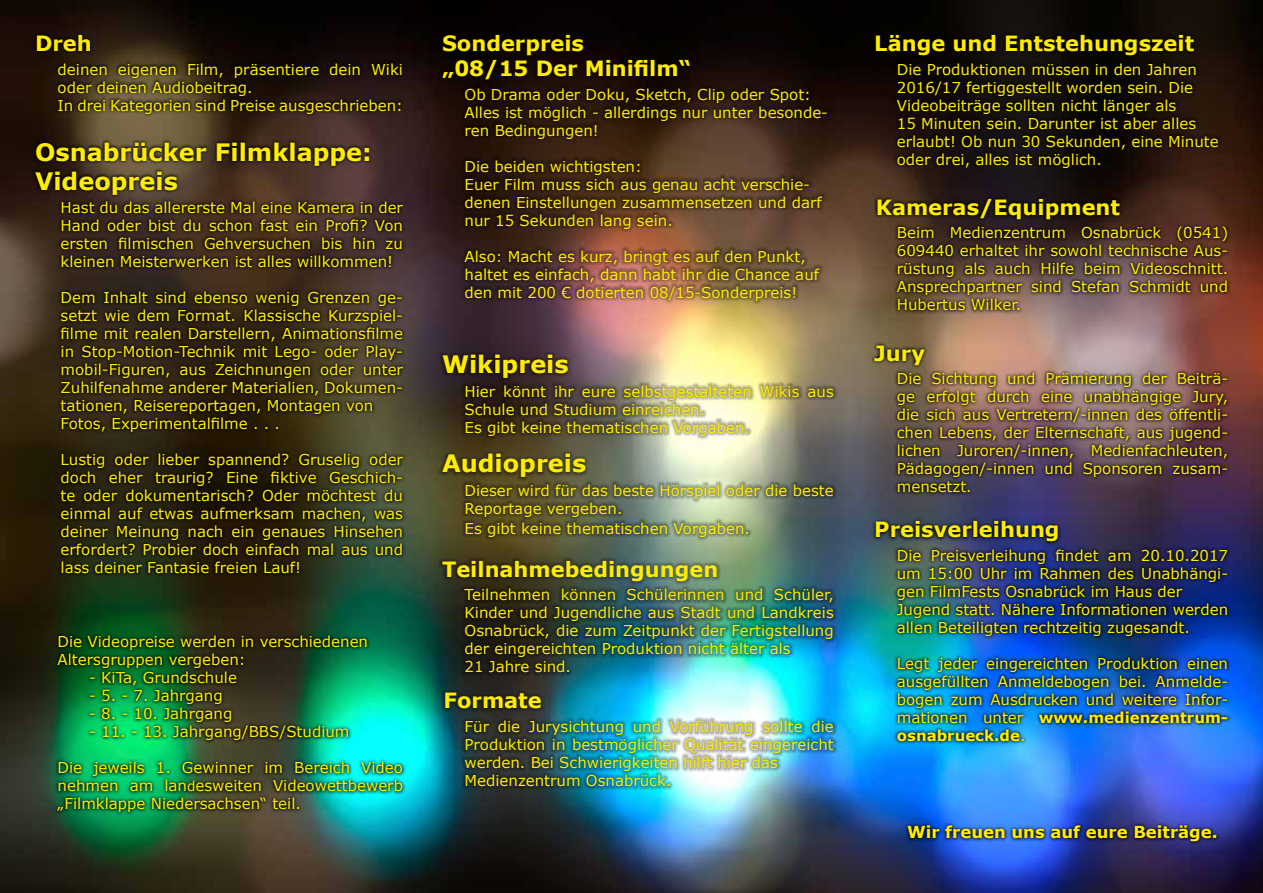
<style>
.page{position:relative;width:1263px;height:893px;background:#fff}
.page>*{position:absolute;margin:0;border:0;box-sizing:border-box;transform-origin:0 0}
.t1{font:700 24px/28.8px "Verdana";color:#ffed00}
.t2{font:700 21px/25.2px "Verdana";color:#ffed00}
.t3{font:700 16.5px "Verdana";color:#ffed00}
.t4{font:15px/18px "Verdana";color:#ffed00}
.s1{font-size:13.5px}
.s2{font-weight:700}
</style>
<div class="page">
<img style="left:0;top:0;width:1263px;height:893px">
<div style="left:32px;top:32px;width:374px;height:783px;background:#000;opacity:.75"></div>
<div style="left:438px;top:31px;width:400px;height:758px;background:#000;opacity:.75"></div>
<div style="left:871px;top:32px;width:359px;height:812px;background:#000;opacity:.75"></div>
<h2 class="t2" style="left:35px;top:30px;width:58px">Dreh</h2>
<p class="t4" style="left:58px;top:60px;width:347px">deinen eigenen Film, präsentiere dein Wiki oder deinen Audiobeitrag.<br>In drei Kategorien sind Preise ausgeschrieben:</p>
<h1 class="t1" style="left:35px;top:137px;width:338px">Osnabrücker Filmklappe:<br>Videopreis</h1>
<p class="t4" style="left:61px;top:199px;width:344px;text-align:justify">Hast du das allererste Mal eine Kamera in der Hand oder bist du schon fast ein Profi? Von ersten filmischen Gehversuchen bis hin zu kleinen Meisterwerken ist alles willkommen!</p>
<p class="t4" style="left:61px;top:289px;width:344px">Dem Inhalt sind ebenso wenig Grenzen ge&shy;setzt wie dem Format. Klassische Kurzspiel&shy;filme mit realen Darstellern, Animationsfilme in Stop-Motion-Technik mit Lego- oder Play&shy;mobil-Figuren, aus Zeichnungen oder unter Zuhilfenahme anderer Materialien, Dokumen&shy;tationen, Reisereportagen, Montagen von Fotos, Experimentalfilme . . .</p>
<p class="t4" style="left:61px;top:451px;width:344px;text-align:justify">Lustig oder lieber spannend? Gruselig oder doch eher traurig? Eine fiktive Geschich&shy;te oder dokumentarisch? Oder möchtest du einmal auf etwas aufmerksam machen, was deiner Meinung nach ein genaues Hinsehen erfordert? Probier doch einfach mal aus und lass deiner Fantasie freien Lauf!</p>
<p class="t4" style="left:58px;top:632px;width:312px">Die Videopreise werden in verschiedenen<br>Altersgruppen vergeben:</p>
<p class="t4" style="left:89px;top:668px;width:149px">- KiTa, Grundschule</p>
<p class="t4" style="left:89px;top:686px;width:135px">- 5. - 7. Jahrgang</p>
<p class="t4" style="left:89px;top:704px;width:145px">- 8. - 10. Jahrgang</p>
<p class="t4" style="left:89px;top:722px;width:262px">- 11. - 13. Jahrgang/BBS/Studium</p>
<p class="t4" style="left:58px;top:758px;width:347px;text-align:justify">Die jeweils 1. Gewinner im Bereich Video nehmen am lan<span class="s1">d</span>esweiten Videowettbewerb „Filmklappe Niedersachsen“ teil.</p>
<h2 class="t2" style="left:442px;top:30px;width:250px">Sonderpreis<br>„08/15 Der Minifilm“</h2>
<p class="t4" style="left:464px;top:85px;width:365px">Ob Drama oder Doku, Sketch, Clip oder Spot:<br>Alles ist möglich - allerdings nur unter besonde&shy;ren Bedingungen!</p>
<p class="t4" style="left:464px;top:157px;width:359px">Die beiden wichtigsten:<br>Euer Film muss sich aus genau acht verschie&shy;denen Einstellungen zusammensetzen und darf nur 15 Sekunden lang sein.</p>
<p class="t4" style="left:464px;top:247px;width:356px">Also: Macht es kurz, bringt es auf den Punkt, haltet es einfach, dann habt ihr die Chance auf den mit 200 € dotierten 08/15-Sonderpreis!</p>
<h1 class="t1" style="left:442px;top:350px;width:128px">Wikipreis</h1>
<p class="t4" style="left:464px;top:382px;width:371px">Hier könnt ihr eure selbstgestalteten Wikis aus<br>Schule und Studium einreichen.<br>Es gibt keine thematischen Vorgaben.</p>
<h1 class="t1" style="left:442px;top:449px;width:146px">Audiopreis</h1>
<p class="t4" style="left:464px;top:481px;width:371px">Dieser wird für das beste Hörspiel oder die beste<br>Reportage vergeben.</p>
<p class="t4" style="left:464px;top:519px;width:287px">Es gibt keine thematischen Vorgaben.</p>
<h2 class="t2" style="left:442px;top:556px;width:278px">Teilnahmebedingungen</h2>
<p class="t4" style="left:464px;top:586px;width:371px">Teilnehmen können Schülerinnen und Schüler, Kinder und Jugendliche aus Stadt und Landkreis Osnabrück, die zum Zeitpunkt der Fertigstellung der eingereichten Produktion nicht älter als<br>21 Jahre sind.</p>
<h2 class="t2" style="left:443px;top:687px;width:100px">Formate</h2>
<p class="t4" style="left:464px;top:717px;width:371px">Für die Jurysichtung und Vorführung sollte die Produktion in bestmöglicher Qualität eingereicht werden. Bei Schwierigkeiten hilft hier das Medienzentrum Osnabrück.</p>
<h2 class="t2" style="left:874px;top:31px;width:321px">Länge und Entstehungszeit</h2>
<p class="t4" style="left:897px;top:60px;width:323px">Die Produktionen müssen in den Jahren 2016/17 fertiggestellt worden sein. Die Videobeiträge sollten nicht länger als<br>15 Minuten sein. Darunter ist aber alles erlaubt! Ob nun 30 Sekunden, eine Minute oder drei, alles ist möglich.</p>
<h2 class="t2" style="left:876px;top:194px;width:246px">Kameras/Equipment</h2>
<p class="t4" style="left:897px;top:224px;width:333px;text-align:justify">Beim Medienzentrum Osnabrück (0541)<br>609440 erhaltet ihr sowohl technische Aus&shy;rüstung als auch Hilfe beim Videoschnitt.<br>Ansprechpartner sind Stefan Schmidt und Hubertus Wilker.</p>
<h2 class="t2" style="left:874px;top:340px;width:52px">Jury</h2>
<p class="t4" style="left:897px;top:370px;width:333px;text-align:justify">Die Sichtung und Prämierung der Beiträ&shy;ge erfolgt durch eine unabhängige Jury, die sich aus Vertretern/-innen des öffentli&shy;chen Lebens, der Elternschaft, aus jugend&shy;lichen Juroren/-innen, Medienfachleuten, Pädagogen/-innen und Sponsoren zusam&shy;mensetzt.</p>
<h2 class="t2" style="left:874px;top:517px;width:187px">Preisverleihung</h2>
<p class="t4" style="left:897px;top:546px;width:333px">Die Preisverleihung findet am 20.10.2017 um 15:00 Uhr im Rahmen des Unabhängi&shy;gen FilmFests Osnabrück im Haus der Jugend statt. Nähere Informationen werden allen Beteiligten rechtzeitig zugesandt.</p>
<p class="t4" style="left:897px;top:654px;width:333px;text-align:justify">Legt jeder eingereichten Produktion einen ausgefüllten Anmeldebogen bei. Anmelde&shy;bogen zum Ausdrucken und weitere Infor&shy;mationen unter <span class="s2">www.medienzentrum&shy;osnabrueck.de</span>.</p>
<p class="t3" style="left:907px;top:820px;width:312px">Wir freuen uns auf eure Beiträge.</p>
</div>
